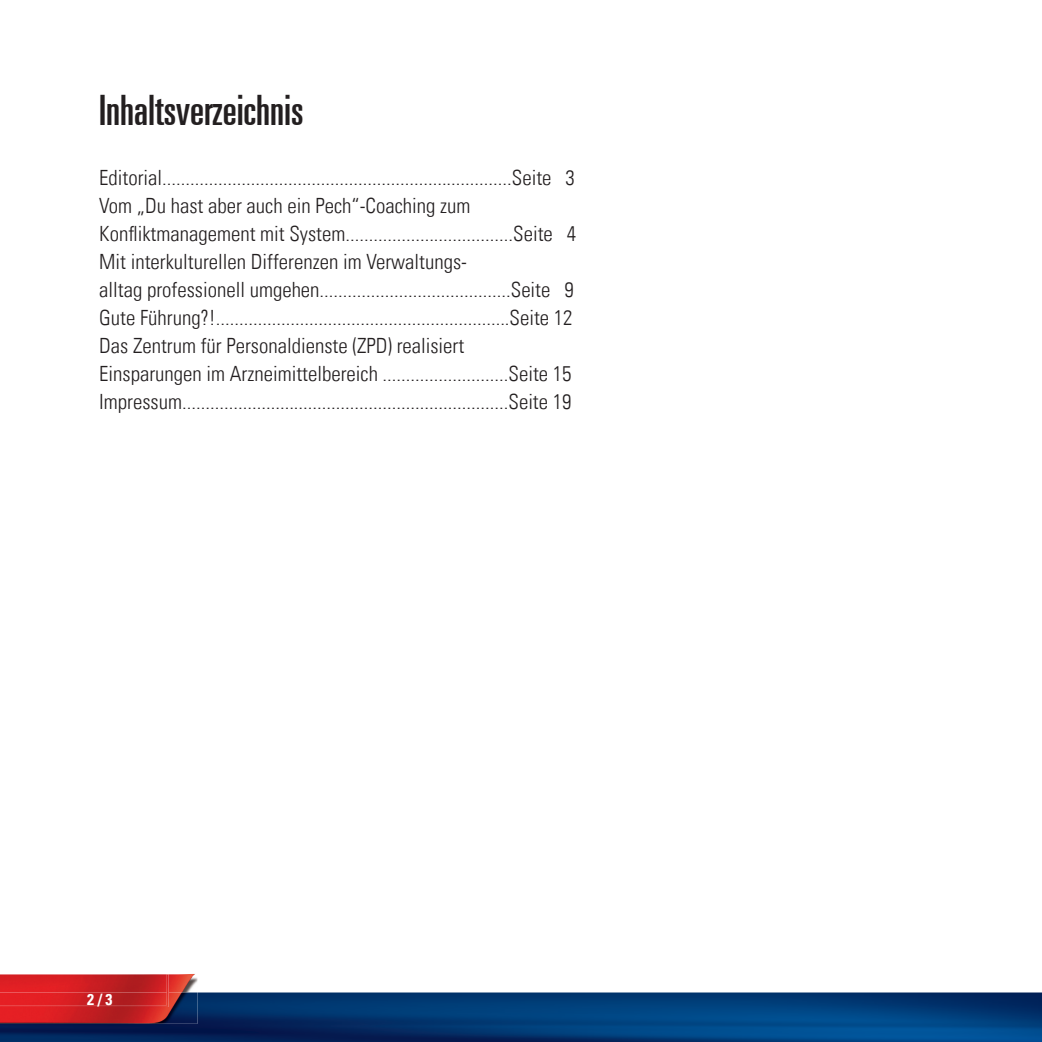
<style>
.page{position:relative;width:1042px;height:1042px;background:#fff}
.page>*{position:absolute;margin:0;border:0;box-sizing:border-box;transform-origin:0 0}
.t1{font:ultra-condensed 42px "Univers LT";color:#231f20}
.t2{font:300 condensed 21px/28px "Univers LT";color:#231f20}
.t3{font:700 condensed 15.75px "Univers LT";color:#fff}
</style>
<div class="page">
<img style="left:0;top:992px;width:1042px;height:50px">
<img style="left:0;top:974px;width:197px;height:50px">
<img style="left:0;top:974px;width:169px;height:33px">
<h1 class="t1" style="left:99px;top:87px;width:206px">Inhaltsverzeichnis</h1>
<p class="t2" style="left:99px;top:164px;width:478px">Editorial...........................................................................Seite 3<br>Vom „Du hast aber auch ein Pech“-Coaching zum Konfliktmanagement mit System....................................Seite 4<br>Mit interkulturellen Differenzen im Verwaltungs-<br>alltag professionell umgehen.........................................Seite 9<br>Gute Führung?!...............................................................Seite 12<br>Das Zentrum für Personaldienste (ZPD) realisiert<br>Einsparungen im Arzneimittelbereich ...........................Seite 15<br>Impressum......................................................................Seite 19</p>
<p class="t3" style="left:87px;top:990px;width:27px">2 / 3</p>
</div>
